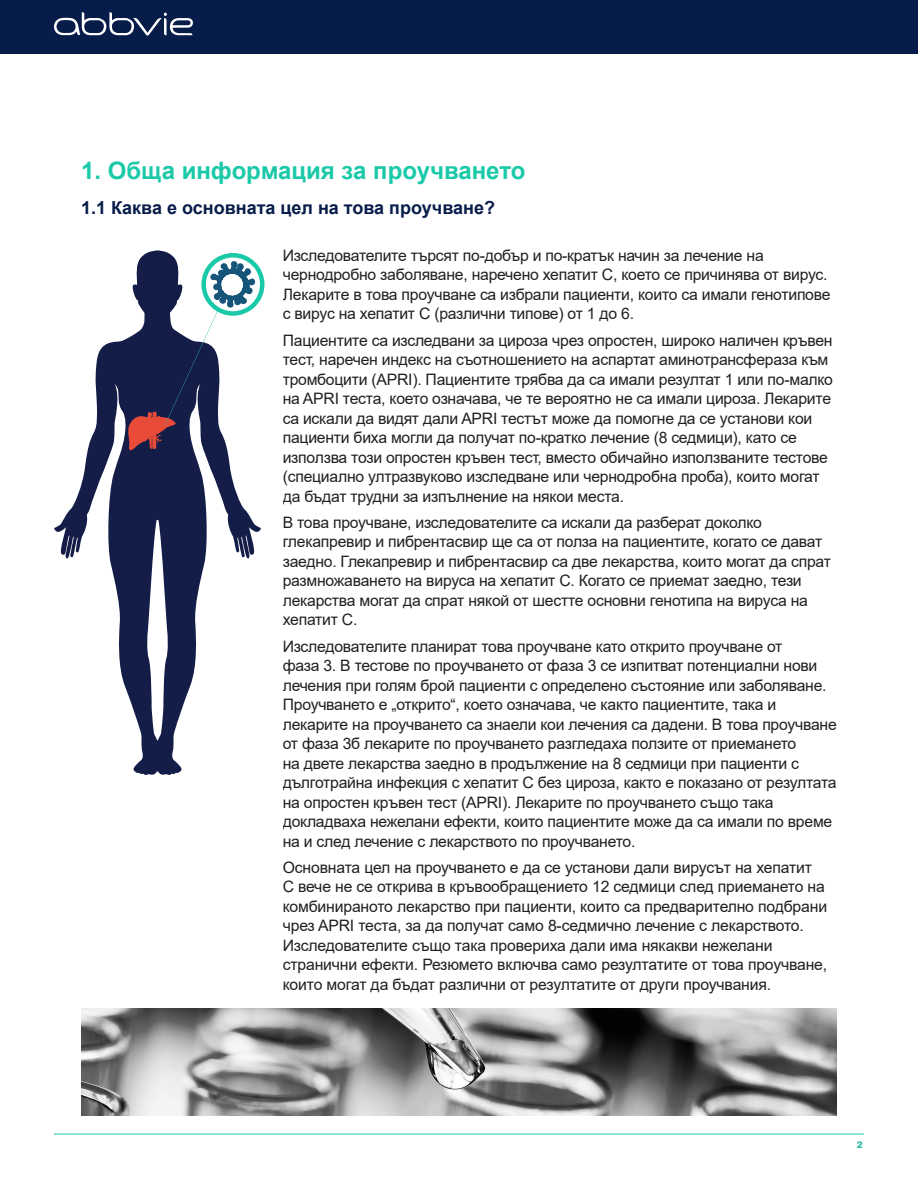
<style>
.page{position:relative;width:918px;height:1188px;background:#fff}
.page>*{position:absolute;margin:0;border:0;box-sizing:border-box;transform-origin:0 0}
.t1{font:700 24px "Arial";color:#1ac9a8}
.t2{font:700 18px "Arial";color:#081c4a}
.t3{font:15.75px/19.5px "Arial";letter-spacing:-.015em;color:#231f20}
.t4{font:900 9px "Arial";color:#33bda3}
</style>
<div class="page">
<div style="left:0;top:0;width:918px;height:54px;background:#081c4a"></div>
<hr style="left:54px;top:1134px;width:810px;height:1px;background:#1ac9a8">
<svg style="left:54px;top:267px;width:208px;height:508px"></svg>
<svg style="left:128px;top:250px;width:131px;height:205px"></svg>
<img style="left:81px;top:1008px;width:756px;height:108px">
<svg style="left:54px;top:12px;width:139px;height:24px"></svg>
<h1 class="t1" style="left:81px;top:154px;width:446px">1. Обща информация за проучването</h1>
<p class="t2" style="left:81px;top:195px;width:416px">1.1 Каква е основната цел на това проучване?</p>
<p class="t3" style="left:283px;top:246px;width:549px">Изследователите търсят по-добър и по-кратък начин за лечение на чернодробно заболяване, наречено хепатит C, което се причинява от вирус.<br>Лекарите в това проучване са избрали пациенти, които са имали генотипове с вирус на хепатит C (различни типове) от 1 до 6.</p>
<p class="t3" style="left:283px;top:330px;width:552px">Пациентите са изследвани за цироза чрез опростен, широко наличен кръвен тест, наречен индекс на съотношението на аспартат аминотрансфераза към тромбоцити (APRI). Пациентите трябва да са имали резултат 1 или по-малко на APRI теста, което означава, че те вероятно не са имали цироза. Лекарите са искали да видят дали APRI тестът може да помогне да се установи кои пациенти биха могли да получат по-кратко лечение (8 седмици), като се използва този опростен кръвен тест, вместо обичайно използваните тестове (специално ултразвуково изследване или чернодробна проба), които могат да бъдат трудни за изпълнение на някои места.</p>
<p class="t3" style="left:283px;top:513px;width:550px">В това проучване, изследователите са искали да разберат доколко глекапревир и пибрентасвир ще са от полза на пациентите, когато се дават заедно. Глекапревир и пибрентасвир са две лекарства, които могат да спрат размножаването на вируса на хепатит C. Когато се приемат заедно, тези лекарства могат да спрат някой от шестте основни генотипа на вируса на хепатит C.</p>
<p class="t3" style="left:283px;top:636px;width:556px">Изследователите планират това проучване като открито проучване от<br>фаза 3. В тестове по проучването от фаза 3 се изпитват потенциални нови лечения при голям брой пациенти с определено състояние или заболяване.<br>Проучването е „открито“, което означава, че както пациентите, така и лекарите на проучването са знаели кои лечения са дадени. В това проучване от фаза 3б лекарите по проучването разгледаха ползите от приемането<br>на двете лекарства заедно в продължение на 8 седмици при пациенти с дълготрайна инфекция с хепатит C без цироза, както е показано от резултата на опростен кръвен тест (APRI). Лекарите по проучването също така докладваха нежелани ефекти, които пациентите може да са имали по време на и след лечение с лекарството по проучването.</p>
<p class="t3" style="left:283px;top:858px;width:546px">Основната цел на проучването е да се установи дали вирусът на хепатит C вече не се открива в кръвообращението 12 седмици след приемането на комбинираното лекарство при пациенти, които са предварително подбрани чрез APRI теста, за да получат само 8-седмично лечение с лекарството.<br>Изследователите също така провериха дали има някакви нежелани странични ефекти. Резюмето включва само резултатите от това проучване, които могат да бъдат различни от резултатите от други проучвания.</p>
<p class="t4" style="left:857px;top:1138px;width:8px">2</p>
</div>
